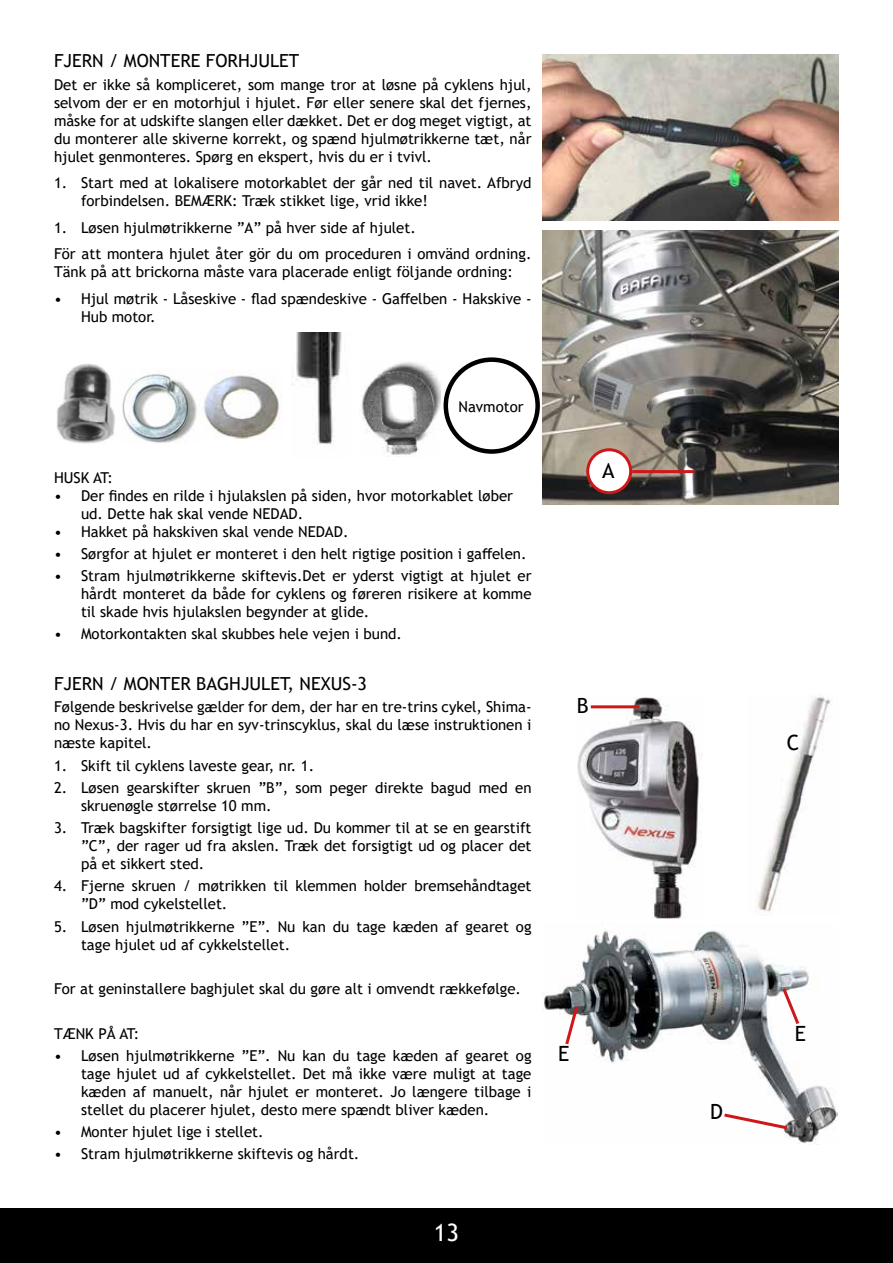
<style>
.page{position:relative;width:893px;height:1263px;background:#fff}
.page>*{position:absolute;margin:0;border:0;box-sizing:border-box;transform-origin:0 0}
.t1{font:24px "Trebuchet MS";color:#fff}
.t2{font:21px "Trebuchet MS";color:#000}
.t3{font:18px "Trebuchet MS";color:#000}
.t4{font:15px/18px "Trebuchet MS";color:#000}
</style>
<div class="page">
<div style="left:0;top:1209px;width:893px;height:54px;background:#000"></div>
<img style="left:543px;top:54px;width:296px;height:166px">
<img style="left:543px;top:231px;width:296px;height:274px">
<div style="left:588px;top:450px;width:43px;height:43px;background:#fff;border-radius:50%"></div>
<div style="left:586px;top:448px;width:46px;height:46px;border:3px solid #cd1719;border-radius:50%"></div>
<hr style="left:632px;top:470px;width:62px;height:3px;background:#cd1719">
<img style="left:577px;top:697px;width:122px;height:221px">
<img style="left:755px;top:697px;width:77px;height:215px">
<hr style="left:591px;top:705px;width:48px;height:3px;background:#cd1719">
<img style="left:542px;top:930px;width:295px;height:215px">
<svg style="left:721px;top:1111px;width:69px;height:20px"></svg>
<svg style="left:780px;top:985px;width:22px;height:42px"></svg>
<svg style="left:563px;top:1003px;width:17px;height:44px"></svg>
<img style="left:203px;top:375px;width:79px;height:64px">
<img style="left:57px;top:363px;width:58px;height:81px">
<img style="left:361px;top:362px;width:80px;height:93px">
<img style="left:122px;top:373px;width:75px;height:70px">
<img style="left:292px;top:332px;width:50px;height:113px">
<div style="left:444px;top:357px;width:96px;height:97px;border:4px solid #000;border-radius:50%"></div>
<p class="t3" style="left:54px;top:50px;width:247px">FJERN / MONTERE FORHJULET</p>
<p class="t4" style="left:54px;top:75px;width:479px;text-align:justify">Det er ikke så kompliceret, som mange tror at løsne på cyklens hjul, selvom der er en motorhjul i hjulet. Før eller senere skal det fjernes, måske for at udskifte slangen eller dækket. Det er dog meget vigtigt, at du monterer alle skiverne korrekt, og spænd hjulmøtrikkerne tæt, når hjulet genmonteres. Spørg en ekspert, hvis du er i tvivl.</p>
<p class="t4" style="left:81px;top:174px;width:452px;text-indent:-27px">1. Start med at lokalisere motorkablet der går ned til navet. Afbryd forbindelsen. BEMÆRK: Træk stikket lige, vrid ikke!</p>
<p class="t4" style="left:54px;top:214px;width:479px;line-height:26.5px">1. Løsen hjulmøtrikkerne ”A” på hver side af hjulet.<br>För att montera hjulet åter gör du om proceduren i omvänd ordning.</p>
<p class="t4" style="left:54px;top:263px;width:460px">Tänk på att brickorna måste vara placerade enligt följande ordning:</p>
<p class="t4" style="left:81px;top:289px;width:452px;text-indent:-27px">• Hjul møtrik - Låseskive - flad spændeskive - Gaffelben - Hakskive -<br>Hub motor.</p>
<p class="t4" style="left:458px;top:398px;width:67px">Navmotor</p>
<p class="t4" style="left:54px;top:468px;width:61px">HUSK AT:</p>
<p class="t4" style="left:81px;top:486px;width:434px;text-indent:-27px">• Der findes en rilde i hjulakslen på siden, hvor motorkablet løber ud. Dette hak skal vende NEDAD.</p>
<p class="t4" style="left:54px;top:522px;width:296px">• Hakket på hakskiven skal vende NEDAD.</p>
<p class="t4" style="left:54px;top:544px;width:474px">• Sørgfor at hjulet er monteret i den helt rigtige position i gaffelen.</p>
<p class="t4" style="left:81px;top:567px;width:452px;text-align:justify;text-indent:-27px">• Stram hjulmøtrikkerne skiftevis.Det er yderst vigtigt at hjulet er hårdt monteret da både for cyklens og føreren risikere at komme til skade hvis hjulakslen begynder at glide.</p>
<p class="t4" style="left:54px;top:625px;width:350px">• Motorkontakten skal skubbes hele vejen i bund.</p>
<p class="t3" style="left:54px;top:672px;width:315px">FJERN / MONTER BAGHJULET, NEXUS-3</p>
<p class="t4" style="left:54px;top:698px;width:479px;text-align:justify">Følgende beskrivelse gælder for dem, der har en tre-trins cykel, Shima&shy;no Nexus-3. Hvis du har en syv-trinscyklus, skal du læse instruktionen i næste kapitel.</p>
<p class="t4" style="left:54px;top:756px;width:262px">1. Skift til cyklens laveste gear, nr. 1.</p>
<p class="t4" style="left:81px;top:778px;width:452px;text-indent:-27px">2. Løsen gearskifter skruen ”B”, som peger direkte bagud med en skruenøgle størrelse 10 mm.</p>
<p class="t4" style="left:81px;top:819px;width:452px;text-align:justify;text-indent:-27px">3. Træk bagskifter forsigtigt lige ud. Du kommer til at se en gearstift ”C”, der rager ud fra akslen. Træk det forsigtigt ud og placer det på et sikkert sted.</p>
<p class="t4" style="left:81px;top:877px;width:452px;text-indent:-27px">4. Fjerne skruen / møtrikken til klemmen holder bremsehåndtaget ”D” mod cykelstellet.</p>
<p class="t4" style="left:81px;top:917px;width:452px;text-indent:-27px">5. Løsen hjulmøtrikkerne ”E”. Nu kan du tage kæden af gearet og tage hjulet ud af cykkelstellet.</p>
<p class="t4" style="left:54px;top:980px;width:469px">For at geninstallere baghjulet skal du gøre alt i omvendt rækkefølge.</p>
<p class="t4" style="left:54px;top:1024px;width:87px">TÆNK PÅ AT:</p>
<p class="t4" style="left:81px;top:1046px;width:452px;text-align:justify;text-indent:-27px">• Løsen hjulmøtrikkerne ”E”. Nu kan du tage kæden af gearet og tage hjulet ud af cykkelstellet. Det må ikke være muligt at tage kæden af manuelt, når hjulet er monteret. Jo længere tilbage i stellet du placerer hjulet, desto mere spændt bliver kæden.</p>
<p class="t4" style="left:54px;top:1123px;width:211px">• Monter hjulet lige i stellet.</p>
<p class="t4" style="left:54px;top:1145px;width:307px">• Stram hjulmøtrikkerne skiftevis og hårdt.</p>
<h1 class="t1" style="left:434px;top:1217px;width:27px">13</h1>
<h2 class="t2" style="left:602px;top:457px;width:14px">A</h2>
<h2 class="t2" style="left:577px;top:692px;width:13px">B</h2>
<h2 class="t2" style="left:558px;top:1040px;width:13px">E</h2>
<h2 class="t2" style="left:787px;top:729px;width:14px">C</h2>
<h2 class="t2" style="left:710px;top:1099px;width:14px">D</h2>
<h2 class="t2" style="left:795px;top:1020px;width:13px">E</h2>
</div>
